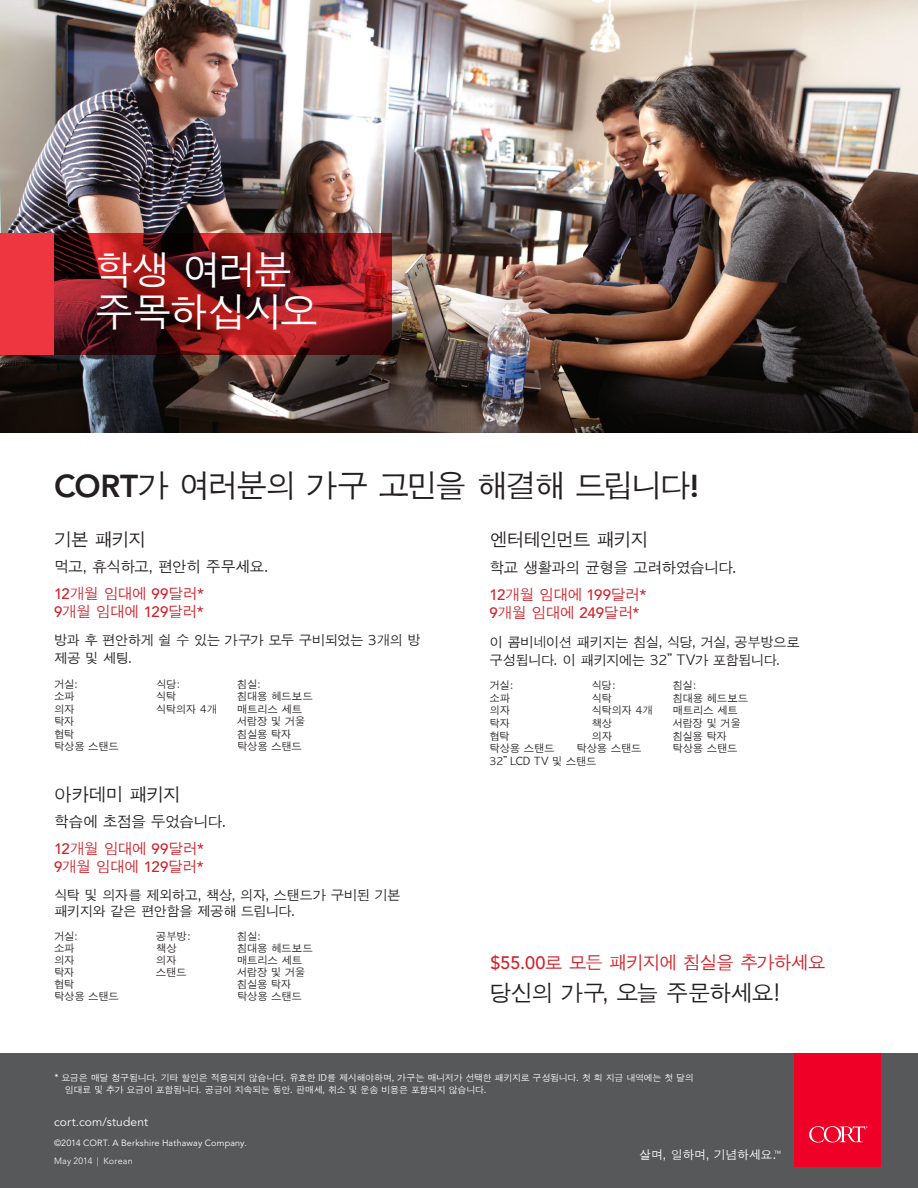
<style>
.page{position:relative;width:918px;height:1188px;background:#fff}
.page>*{position:absolute;margin:0;border:0;box-sizing:border-box;transform-origin:0 0}
.t1{font:39px/42px "Apple Gothic";letter-spacing:-.07em;color:#fff}
.t2{font:31.5px "Apple Gothic";letter-spacing:-.085em;color:#231f20}
.t3{font:22.5px "Apple Gothic";letter-spacing:-.07em;color:#231f20}
.t4{font:18px "Apple Gothic";letter-spacing:-.065em;color:#231f20}
.t5{font:18px "Apple Gothic";letter-spacing:-.07em;color:#d1232a}
.t6{font:15px/18px "Apple Gothic";letter-spacing:-.055em;color:#d1232a}
.t7{font:15px "Apple Gothic";letter-spacing:-.055em;color:#231f20}
.t8{font:13.5px/18px "Apple Gothic";letter-spacing:-.05em;color:#231f20}
.t9{font:12px "Avenir LT Std";letter-spacing:.015em;color:#fff}
.t10{font:12px "Apple Gothic";letter-spacing:-.025em;color:#fff}
.t11{font:10.5px "Apple Gothic";letter-spacing:-.035em;color:#231f20}
.t12{font:9px/12px "Apple Gothic";letter-spacing:-.03em;color:#fff}
.t13{font:9px "Avenir LT Std";letter-spacing:.02em;color:#fff}
.t14{font:300 9px "Avenir LT Std";letter-spacing:.02em;color:#fff}
.t15{font:300 7.5px "Avenir LT Std";color:#fff}
.s1{font-family:"Avenir LT Std";font-weight:800}
.s2{font-family:"Avenir LT Std";font-weight:500}
</style>
<div class="page">
<img style="left:0;top:0;width:918px;height:432px">
<svg style="left:54px;top:234px;width:338px;height:121px;background:#76161a"></svg>
<div style="left:0;top:234px;width:54px;height:121px;background:#ee3640"></div>
<div style="left:0;top:1053px;width:918px;height:135px;background:#57585a"></div>
<div style="left:794px;top:1053px;width:86px;height:114px;background:#ef0027"></div>
<svg style="left:809px;top:1126px;width:59px;height:17px"></svg>
<p class="t1" style="left:95px;top:249px;width:225px">학생 여러분 주목하십시오</p>
<p class="t2" style="left:54px;top:468px;width:647px"><span class="s1">CORT</span>가 여러분의 가구 고민을 해결해 드립니다<span class="s1">!</span></p>
<p class="t4" style="left:54px;top:530px;width:94px">기본 패키지</p>
<p class="t7" style="left:54px;top:558px;width:217px">먹고, 휴식하고, 편안히 주무세요.</p>
<p class="t6" style="left:54px;top:585px;width:152px"><span class="s2">12</span>개월 임대에 <span class="s2">99</span>달러<span class="s2">*<br>9</span>개월 임대에 <span class="s2">129</span>달러<span class="s2">*</span></p>
<p class="t8" style="left:54px;top:631px;width:368px">방과 후 편안하게 쉴 수 있는 가구가 모두 구비되었는 3개의 방 제공 및 세팅.</p>
<p class="t11" style="left:54px;top:678px;width:26px">거실:</p>
<p class="t11" style="left:156px;top:678px;width:27px">식당:</p>
<p class="t11" style="left:237px;top:678px;width:26px">침실:</p>
<p class="t11" style="left:54px;top:690px;width:22px">소파</p>
<p class="t11" style="left:156px;top:690px;width:22px">식탁</p>
<p class="t11" style="left:237px;top:690px;width:77px">침대용 헤드보드</p>
<p class="t11" style="left:54px;top:703px;width:22px">의자</p>
<p class="t11" style="left:156px;top:703px;width:63px">식탁의자 4개</p>
<p class="t11" style="left:237px;top:703px;width:67px">매트리스 세트</p>
<p class="t11" style="left:54px;top:716px;width:22px">탁자</p>
<p class="t11" style="left:237px;top:716px;width:70px">서랍장 및 거울</p>
<p class="t11" style="left:54px;top:728px;width:22px">협탁</p>
<p class="t11" style="left:237px;top:728px;width:56px">침실용 탁자</p>
<p class="t11" style="left:54px;top:740px;width:67px">탁상용 스탠드</p>
<p class="t11" style="left:237px;top:740px;width:67px">탁상용 스탠드</p>
<p class="t4" style="left:54px;top:784px;width:128px">아카데미 패키지</p>
<p class="t7" style="left:54px;top:813px;width:174px">학습에 초점을 두었습니다.</p>
<p class="t6" style="left:54px;top:839px;width:152px"><span class="s2">12</span>개월 임대에 <span class="s2">99</span>달러<span class="s2">*</span></p>
<p class="t6" style="left:54px;top:857px;width:151px"><span class="s2">9</span>개월 임대에 <span class="s2">129</span>달러<span class="s2">*</span></p>
<p class="t8" style="left:54px;top:887px;width:348px;line-height:16.2px">식탁 및 의자를 제외하고, 책상, 의자, 스탠드가 구비된 기본 패키지와 같은 편안함을 제공해 드립니다.</p>
<p class="t11" style="left:54px;top:930px;width:26px">거실:</p>
<p class="t11" style="left:156px;top:930px;width:37px">공부방:</p>
<p class="t11" style="left:237px;top:930px;width:26px">침실:</p>
<p class="t11" style="left:54px;top:942px;width:22px">소파</p>
<p class="t11" style="left:156px;top:942px;width:22px">책상</p>
<p class="t11" style="left:237px;top:942px;width:77px">침대용 헤드보드</p>
<p class="t11" style="left:54px;top:954px;width:22px">의자</p>
<p class="t11" style="left:156px;top:954px;width:22px">의자</p>
<p class="t11" style="left:237px;top:954px;width:67px">매트리스 세트</p>
<p class="t11" style="left:54px;top:966px;width:22px">탁자</p>
<p class="t11" style="left:156px;top:966px;width:32px">스탠드</p>
<p class="t11" style="left:237px;top:966px;width:70px">서랍장 및 거울</p>
<p class="t11" style="left:54px;top:978px;width:22px">협탁</p>
<p class="t11" style="left:237px;top:978px;width:56px">침실용 탁자</p>
<p class="t11" style="left:54px;top:990px;width:67px">탁상용 스탠드</p>
<p class="t11" style="left:237px;top:990px;width:67px">탁상용 스탠드</p>
<p class="t4" style="left:490px;top:530px;width:160px">엔터테인먼트 패키지</p>
<p class="t7" style="left:490px;top:559px;width:249px">학교 생활과의 균형을 고려하였습니다.</p>
<p class="t6" style="left:490px;top:586px;width:159px"><span class="s2">12</span>개월 임대에 <span class="s2">199</span>달러<span class="s2">*</span></p>
<p class="t6" style="left:490px;top:604px;width:152px"><span class="s2">9</span>개월 임대에 <span class="s2">249</span>달러<span class="s2">*</span></p>
<p class="t8" style="left:490px;top:633px;width:312px">이 콤비네이션 패키지는 침실, 식당, 거실, 공부방으로 구성됩니다. 이 패키지에는 32” TV가 포함됩니다.</p>
<p class="t11" style="left:490px;top:679px;width:26px">거실:</p>
<p class="t11" style="left:592px;top:679px;width:27px">식당:</p>
<p class="t11" style="left:673px;top:679px;width:26px">침실:</p>
<p class="t11" style="left:490px;top:692px;width:22px">소파</p>
<p class="t11" style="left:592px;top:692px;width:22px">식탁</p>
<p class="t11" style="left:673px;top:692px;width:77px">침대용 헤드보드</p>
<p class="t11" style="left:490px;top:705px;width:22px">의자</p>
<p class="t11" style="left:592px;top:705px;width:63px">식탁의자 4개</p>
<p class="t11" style="left:673px;top:705px;width:67px">매트리스 세트</p>
<p class="t11" style="left:490px;top:717px;width:22px">탁자</p>
<p class="t11" style="left:592px;top:717px;width:22px">책상</p>
<p class="t11" style="left:673px;top:717px;width:70px">서랍장 및 거울</p>
<p class="t11" style="left:490px;top:730px;width:22px">협탁</p>
<p class="t11" style="left:592px;top:730px;width:22px">의자</p>
<p class="t11" style="left:673px;top:730px;width:56px">침실용 탁자</p>
<p class="t11" style="left:490px;top:742px;width:67px">탁상용 스탠드</p>
<p class="t11" style="left:577px;top:742px;width:67px">탁상용 스탠드</p>
<p class="t11" style="left:673px;top:742px;width:67px">탁상용 스탠드</p>
<p class="t11" style="left:490px;top:755px;width:109px">32” LCD TV 및 스탠드</p>
<p class="t5" style="left:490px;top:952px;width:337px"><span class="s2">$55.00</span>로 모든 패키지에 침실을 추가하세요</p>
<p class="t3" style="left:490px;top:980px;width:293px">당신의 가구, 오늘 주문하세요!</p>
<p class="t12" style="left:65px;top:1072px;width:630px;text-indent:-11px">* 요금은 매달 청구됩니다. 기타 할인은 적용되지 않습니다. 유효한 ID를 제시해야하며, 가구는 매니저가 선택한 패키지로 구성됩니다. 첫 회 지급 내역에는 첫 달의 임대료 및 추가 요금이 포함됩니다. 공급이 지속되는 동안. 판매세, 취소 및 운송 비용은 포함되지 않습니다.</p>
<p class="t9" style="left:54px;top:1115px;width:96px">cort.com/student</p>
<p class="t13" style="left:54px;top:1137px;width:194px">©2014 CORT. A Berkshire Hathaway Company.</p>
<p class="t14" style="left:54px;top:1155px;width:80px">May 2014 | Korean</p>
<p class="t10" style="left:639px;top:1148px;width:139px">살며, 일하며, 기념하세요.</p>
<p class="t15" style="left:774px;top:1149px;width:9px">™</p>
</div>
